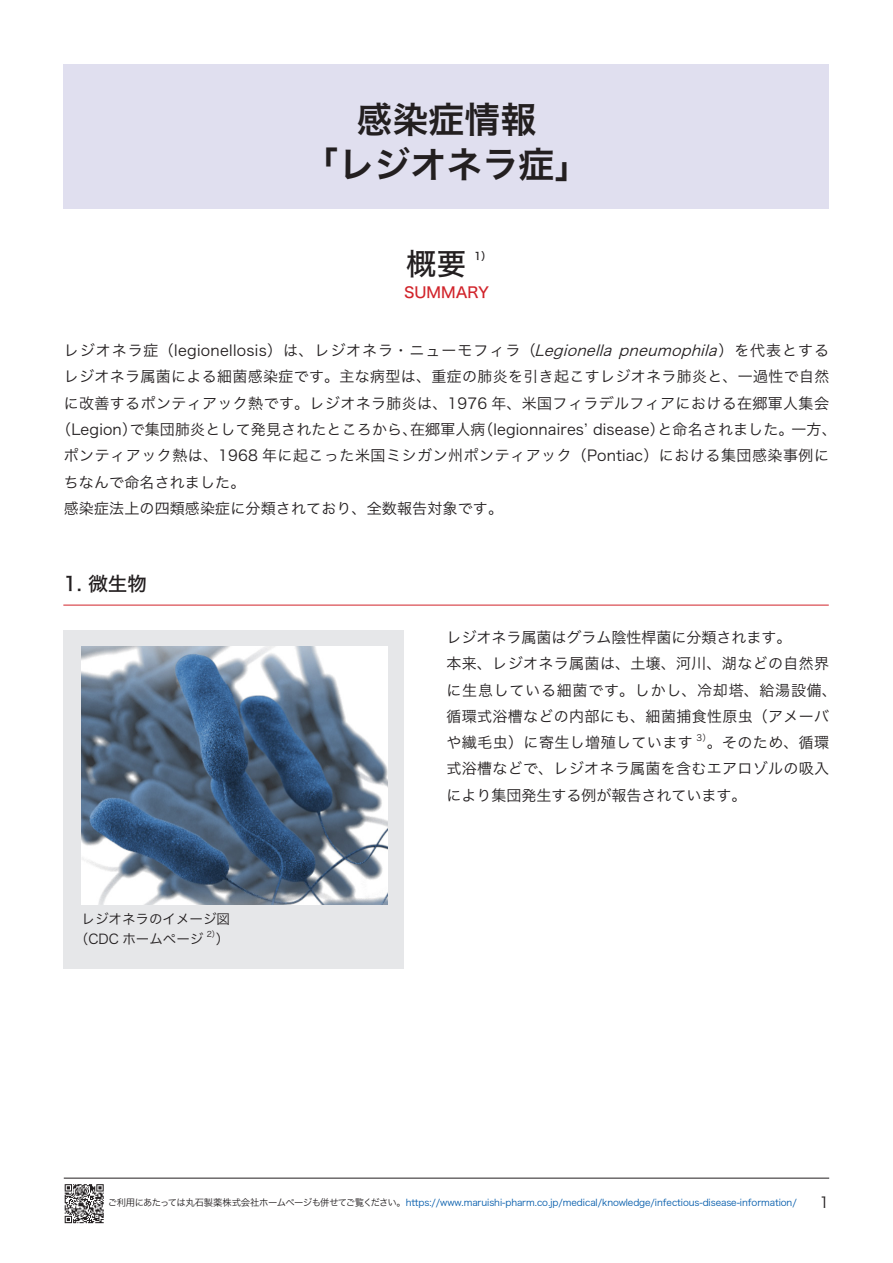
<style>
.page{position:relative;width:893px;height:1263px;background:#fff}
.page>*{position:absolute;margin:0;border:0;box-sizing:border-box;transform-origin:0 0}
.t1{font:36px "Hiragino Sans W6";color:#231f20}
.t2{font:30px "Hiragino Sans W5";color:#231f20}
.t3{font:19.5px "Hiragino Sans W5";color:#231f20}
.t4{font:15px/26.2px "Hiragino Sans W3";letter-spacing:.02em;color:#231f20}
.t5{font:15px "Hiragino Sans W3";letter-spacing:.065em;color:#231f20}
.t6{font:15px "Hiragino Sans W3";color:#231f20}
.t7{font:15px "Hiragino Sans W5";color:#d1232a}
.t8{font:13.5px "Hiragino Sans W3";color:#231f20}
.t9{font:10.5px "Hiragino Sans W5";color:#231f20}
.t10{font:9.45px "Hiragino Sans W3";letter-spacing:-.01em;color:#015aaa}
.t11{font:8.7px "Hiragino Sans W3";color:#231f20}
.t12{font:7.8px "Hiragino Sans W3";color:#231f20}
.s1{font-style:italic}
.s2{color:#231f20}
</style>
<div class="page">
<div style="left:64px;top:64px;width:765px;height:144px;background:#e0dfef"></div>
<hr style="left:64px;top:1178px;width:765px;height:1px;background:#231f20">
<svg style="left:64px;top:1184px;width:40px;height:40px"></svg>
<svg style="left:65px;top:1184px;width:39px;height:39px;background:#8b8989"></svg>
<div style="left:64px;top:630px;width:340px;height:339px;background:#e6e7e9"></div>
<img style="left:82px;top:647px;width:306px;height:257px">
<hr style="left:63px;top:605px;width:766px;height:1px;background:#d1232a">
<p class="t1" style="left:356px;top:87px;width:182px">感染症情報</p>
<p class="t1" style="left:302px;top:132px;width:290px">「レジオネラ症」</p>
<p class="t2" style="left:406px;top:237px;width:61px">概要</p>
<p class="t9" style="left:474px;top:247px;width:19px">1）</p>
<p class="t7" style="left:404px;top:279px;width:86px">SUMMARY</p>
<p class="t5" style="left:64px;top:337px;width:767px">レジオネラ症（legionellosis）は、レジオネラ・ニューモフィラ（<span class="s1">Legionellapneumophila</span>）を代表とする</p>
<p class="t4" style="left:64px;top:363px;width:767px">レジオネラ属菌による細菌感染症です。主な病型は、重症の肺炎を引き起こすレジオネラ肺炎と、一過性で自然</p>
<p class="t4" style="left:64px;top:389px;width:767px">に改善するポンティアック熱です。レジオネラ肺炎は、1976 年、米国フィラデルフィアにおける在郷軍人集会</p>
<p class="t4" style="left:56px;top:415px;width:782px">（Legion）で集団肺炎として発見されたところから、在郷軍人病（legionnaires’ disease）と命名されました。一方、</p>
<p class="t4" style="left:64px;top:441px;width:767px">ポンティアック熱は、1968 年に起こった米国ミシガン州ポンティアック（Pontiac）における集団感染事例に</p>
<p class="t4" style="left:64px;top:468px;width:183px">ちなんで命名されました。</p>
<p class="t4" style="left:64px;top:494px;width:441px">感染症法上の四類感染症に分類されており、全数報告対象です。</p>
<p class="t3" style="left:63px;top:566px;width:85px">1. 微生物</p>
<p class="t8" style="left:82px;top:907px;width:150px">レジオネラのイメージ図</p>
<p class="t8" style="left:75px;top:927px;width:130px">（CDC ホームページ</p>
<p class="t12" style="left:207px;top:927px;width:15px">2）</p>
<p class="t8" style="left:216px;top:927px;width:15px">）</p>
<p class="t6" style="left:446px;top:624px;width:347px">レジオネラ属菌はグラム陰性桿菌に分類されます。</p>
<p class="t4" style="left:446px;top:649px;width:392px">本来、レジオネラ属菌は、土壌、河川、湖などの自然界に生息している細菌です。しかし、冷却塔、給湯設備、循環式浴槽などの内部にも、細菌捕食性原虫（アメーバや繊毛虫）に寄生し増殖しています</p>
<p class="t11" style="left:697px;top:730px;width:16px">3）</p>
<p class="t4" style="left:446px;top:728px;width:384px;text-align:justify;text-indent:260px">。そのため、循環式浴槽などで、レジオネラ属菌を含むエアロゾルの吸入により集団発生する例が報告されています。</p>
<p class="t10" style="left:108px;top:1194px;width:690px"><span class="s2">ご利用にあたっては丸石製薬株式会社ホームページも併せてご覧ください。</span>https://www.maruishi-pharm.co.jp/medical/knowledge/infectious-disease-information/</p>
<p class="t4" style="left:819px;top:1188px;width:11px">1</p>
</div>
